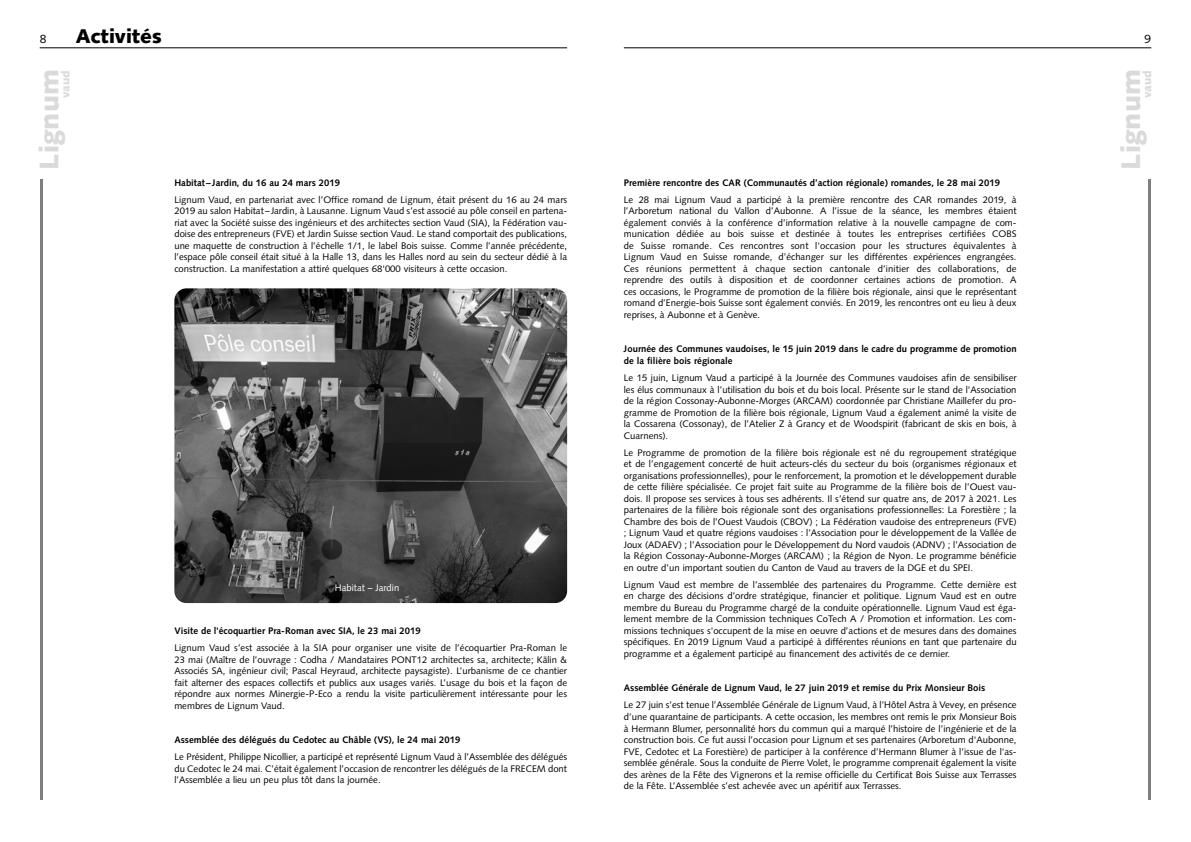
<style>
.page{position:relative;width:1191px;height:842px;background:#fff}
.page>*{position:absolute;margin:0;border:0;box-sizing:border-box;transform-origin:0 0}
.t1{font:900 27px "Syntax LT Std";color:#dadada}
.t2{font:900 20px "Syntax";color:#000}
.t3{font:12px "Syntax LT Std";color:#000}
.t4{font:900 11.6px "Syntax LT Std";color:#dadada}
.t5{font:9.5px/11.5px "Syntax LT Std";color:#000;text-align:justify}
.t6{font:700 9.5px/11.5px "Syntax LT Std";color:#000}
.t7{font:9.5px "Syntax";color:#fff}
</style>
<div class="page">
<hr style="left:624px;top:48px;width:527px;height:1px;background:#000">
<hr style="left:1148px;top:179px;width:3px;height:620px;background:#7e7e7d">
<hr style="left:40px;top:48px;width:527px;height:1px;background:#000">
<hr style="left:40px;top:179px;width:3px;height:620px;background:#7e7e7d">
<img style="left:174px;top:288px;width:393px;height:315px">
<p class="t3" style="left:40px;top:32px;width:8px">8</p>
<h2 class="t2" style="left:76px;top:25px;width:87px">Activités</h2>
<p class="t3" style="left:1144px;top:32px;width:8px">9</p>
<h1 class="t1" style="left:33px;top:170px;width:102px;rotate:-90deg">Lignum</h1>
<p class="t4" style="left:59px;top:98px;width:29px;rotate:-90deg">vaud</p>
<h1 class="t1" style="left:1114px;top:170px;width:102px;rotate:-90deg">Lignum</h1>
<p class="t4" style="left:1140px;top:98px;width:29px;rotate:-90deg">vaud</p>
<p class="t6" style="left:174px;top:177px;width:167px">Habitat –Jardin, du 16 au 24 mars 2019</p>
<p class="t5" style="left:174px;top:194px;width:394px">Lignum Vaud, en partenariat avec l’Office romand de Lignum, était présent du 16 au 24 mars 2019 au salon Habitat–Jardin, à Lausanne. Lignum Vaud s’est associé au pôle conseil en partena&shy;riat avec la Société suisse des ingénieurs et des architectes section Vaud (SIA), la Fédération vau&shy;doise des entrepreneurs (FVE) et Jardin Suisse section Vaud. Le stand comportait des publications, une maquette de construction à l’échelle 1/1, le label Bois suisse. Comme l’année précédente, l’espace pôle conseil était situé à la Halle 13, dans les Halles nord au sein du secteur dédié à la construction. La manifestation a attiré quelques 68'000 visiteurs à cette occasion.</p>
<p class="t7" style="left:335px;top:582px;width:66px">Habitat – Jardin</p>
<p class="t6" style="left:174px;top:625px;width:248px">Visite de l'écoquartier Pra-Roman avec SIA, le 23 mai 2019</p>
<p class="t5" style="left:174px;top:642px;width:394px">Lignum Vaud s’est associée à la SIA pour organiser une visite de l’écoquartier Pra-Roman le 23 mai (Maître de l’ouvrage : Codha / Mandataires PONT12 architectes sa, architecte; Kälin &amp; Associés SA, ingénieur civil; Pascal Heyraud, architecte paysagiste). L’urbanisme de ce chantier fait alterner des espaces collectifs et publics aux usages variés. L’usage du bois et la façon de répondre aux normes Minergie-P-Eco a rendu la visite particulièrement intéressante pour les membres de Lignum Vaud.</p>
<p class="t6" style="left:174px;top:734px;width:287px">Assemblée des délégués du Cedotec au Châble (VS), le 24 mai 2019</p>
<p class="t5" style="left:174px;top:751px;width:394px">Le Président, Philippe Nicollier, a participé et représenté Lignum Vaud à l’Assemblée des délégués du Cedotec le 24 mai. C’était également l’occasion de rencontrer les délégués de la FRECEM dont l’Assemblée a lieu un peu plus tôt dans la journée.</p>
<p class="t6" style="left:624px;top:177px;width:378px">Première rencontre des CAR (Communautés d’action régionale) romandes, le 28 mai 2019</p>
<p class="t5" style="left:624px;top:194px;width:394px">Le 28 mai Lignum Vaud a participé à la première rencontre des CAR romandes 2019, à l’Arboretum national du Vallon d’Aubonne. A l’issue de la séance, les membres étaient également conviés à la conférence d’information relative à la nouvelle campagne de com&shy;munication dédiée au bois suisse et destinée à toutes les entreprises certifiées COBS de Suisse romande. Ces rencontres sont l'occasion pour les structures équivalentes à Lignum Vaud en Suisse romande, d’échanger sur les différentes expériences engrangées.<br>Ces réunions permettent à chaque section cantonale d’initier des collaborations, de reprendre des outils à disposition et de coordonner certaines actions de promotion. A ces occasions, le Programme de promotion de la filière bois régionale, ainsi que le représentant romand d’Energie-bois Suisse sont également conviés. En 2019, les rencontres ont eu lieu à deux reprises, à Aubonne et à Genève.</p>
<p class="t6" style="left:624px;top:343px;width:394px">Journée des Communes vaudoises, le 15 juin 2019 dans le cadre du programme de promotion de la filière bois régionale</p>
<p class="t5" style="left:624px;top:372px;width:394px">Le 15 juin, Lignum Vaud a participé à la Journée des Communes vaudoises afin de sensibiliser les élus communaux à l’utilisation du bois et du bois local. Présente sur le stand de l'Association de la région Cossonay-Aubonne-Morges (ARCAM) coordonnée par Christiane Maillefer du pro&shy;gramme de Promotion de la filière bois régionale, Lignum Vaud a également animé la visite de la Cossarena (Cossonay), de l’Atelier Z à Grancy et de Woodspirit (fabricant de skis en bois, à Cuarnens).</p>
<p class="t5" style="left:624px;top:447px;width:394px">Le Programme de promotion de la filière bois régionale est né du regroupement stratégique et de l’engagement concerté de huit acteurs-clés du secteur du bois (organismes régionaux et organisations professionnelles), pour le renforcement, la promotion et le développement durable de cette filière spécialisée. Ce projet fait suite au Programme de la filière bois de l’Ouest vau&shy;dois. Il propose ses services à tous ses adhérents. Il s’étend sur quatre ans, de 2017 à 2021. Les partenaires de la filière bois régionale sont des organisations professionnelles: La Forestière ; la Chambre des bois de l’Ouest Vaudois (CBOV) ; La Fédération vaudoise des entrepreneurs (FVE) ; Lignum Vaud et quatre régions vaudoises : l’Association pour le développement de la Vallée de Joux (ADAEV) ; l’Association pour le Développement du Nord vaudois (ADNV) ; l’Association de la Région Cossonay-Aubonne-Morges (ARCAM) ; la Région de Nyon. Le programme bénéficie en outre d’un important soutien du Canton de Vaud au travers de la DGE et du SPEI.</p>
<p class="t5" style="left:624px;top:579px;width:394px">Lignum Vaud est membre de l’assemblée des partenaires du Programme. Cette dernière est en charge des décisions d’ordre stratégique, financier et politique. Lignum Vaud est en outre membre du Bureau du Programme chargé de la conduite opérationnelle. Lignum Vaud est éga&shy;lement membre de la Commission techniques CoTech A / Promotion et information. Les com&shy;missions techniques s'occupent de la mise en oeuvre d’actions et de mesures dans des domaines spécifiques. En 2019 Lignum Vaud a participé à différentes réunions en tant que partenaire du programme et a également participé au financement des activités de ce dernier.</p>
<p class="t6" style="left:624px;top:682px;width:363px">Assemblée Générale de Lignum Vaud, le 27 juin 2019 et remise du Prix Monsieur Bois</p>
<p class="t5" style="left:624px;top:699px;width:394px">Le 27 juin s’est tenue l’Assemblée Générale de Lignum Vaud, à l’Hôtel Astra à Vevey, en présence d’une quarantaine de participants. A cette occasion, les membres ont remis le prix Monsieur Bois à Hermann Blumer, personnalité hors du commun qui a marqué l’histoire de l’ingénierie et de la construction bois. Ce fut aussi l’occasion pour Lignum et ses partenaires (Arboretum d'Aubonne, FVE, Cedotec et La Forestière) de participer à la conférence d’Hermann Blumer à l’issue de l'as&shy;semblée générale. Sous la conduite de Pierre Volet, le programme comprenait également la visite des arènes de la Fête des Vignerons et la remise officielle du Certificat Bois Suisse aux Terrasses de la Fête. L’Assemblée s’est achevée avec un apéritif aux Terrasses.</p>
</div>
